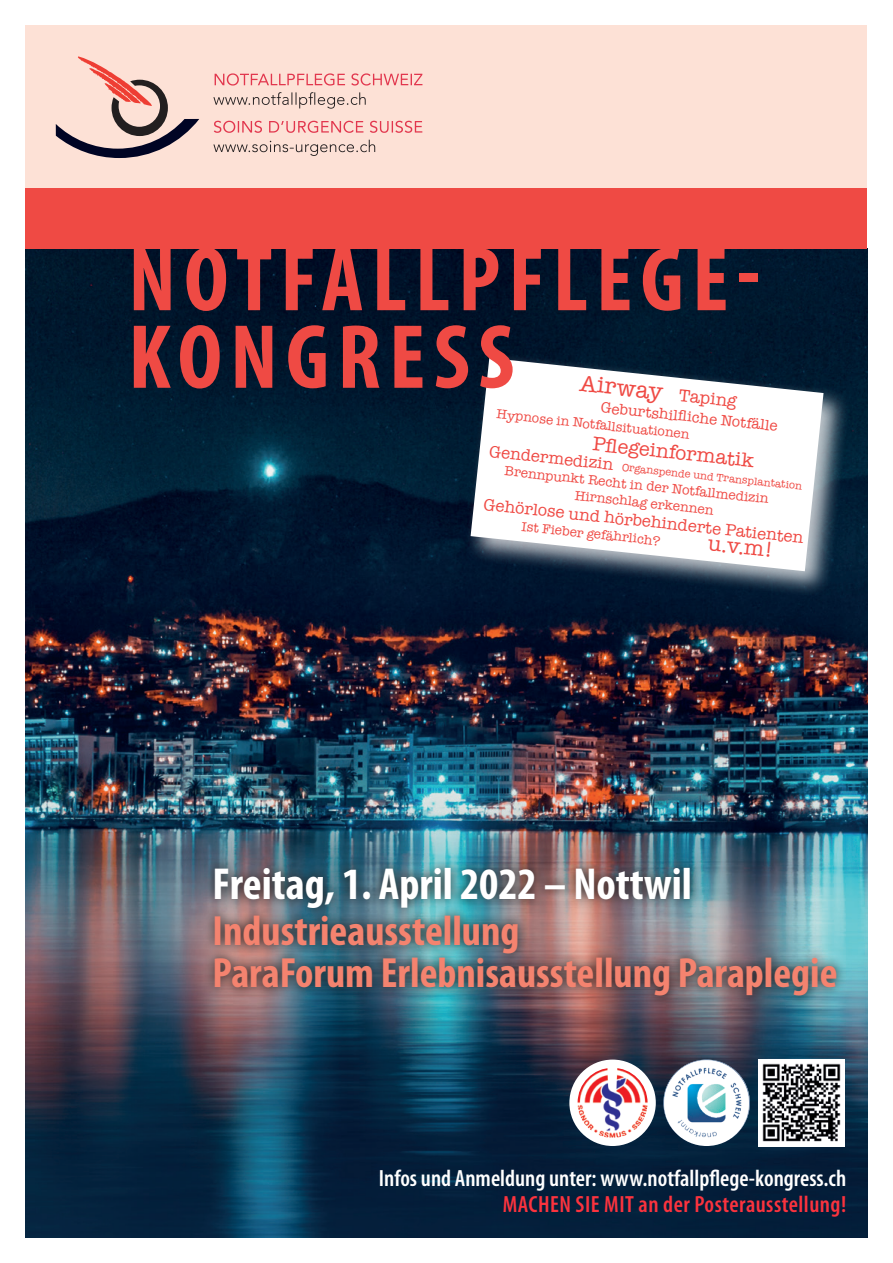
<style>
.page{position:relative;width:893px;height:1263px;background:#fff}
.page>*{position:absolute;margin:0;border:0;box-sizing:border-box;transform-origin:0 0}
.GT{font:700 condensed 91.95px "Myriad Pro";letter-spacing:.09em;color:#ef4a44}
.GT-2{font:700 condensed 45px "Myriad Pro";color:#fff}
.GT-3{font:700 condensed 42.45px "Myriad Pro";color:#f4836f}
.t1{font:23.7px "American Typewriter";color:#ef4a44}
.t2{font:600 condensed 23.55px "Myriad Pro";color:#fff}
.t3{font:600 condensed 23.55px "Myriad Pro";letter-spacing:.02em;color:#fb333e}
.t4{font:21.6px "American Typewriter";color:#ef4a44}
.t5{font:20.4px "American Typewriter";color:#ef4a44}
.t6{font:17.7px "American Typewriter";color:#ef4a44}
.t7{font:16.95px "American Typewriter";color:#ef4a44}
.t8{font:15.3px "American Typewriter";color:#ef4a44}
.t9{font:13.8px "American Typewriter";color:#ef4a44}
.t10{font:13.65px "American Typewriter";color:#ef4a44}
.t11{font:11.1px "American Typewriter";color:#ef4a44}
</style>
<div class="page">
<img style="left:26px;top:249px;width:841px;height:988px">
<div style="left:26px;top:26px;width:841px;height:162px;background:#fde1d6"></div>
<svg style="left:56px;top:56px;width:143px;height:102px"></svg>
<svg style="left:213px;top:140px;width:162px;height:16px"></svg>
<svg style="left:214px;top:121px;width:208px;height:12px"></svg>
<svg style="left:213px;top:92px;width:153px;height:17px"></svg>
<svg style="left:215px;top:73px;width:207px;height:13px"></svg>
<img style="left:204px;top:857px;width:643px;height:150px">
<div style="left:26px;top:188px;width:841px;height:61px;background:#ef4a44"></div>
<div style="left:466px;top:353px;width:383px;height:244px;background:#fff;opacity:.75"></div>
<svg style="left:471px;top:358px;width:352px;height:213px"></svg>
<img style="left:663px;top:1059px;width:87px;height:87px;border-radius:43px">
<div style="left:569px;top:1059px;width:87px;height:87px;background:#fff;border-radius:50%"></div>
<img style="left:578px;top:1068px;width:70px;height:69px">
<img style="left:759px;top:1060px;width:86px;height:86px">
<p class="GT" style="left:128px;top:222px;width:633px">NOTFALLPFLEGE-</p>
<p class="GT" style="left:128px;top:300px;width:387px">KONGRESS</p>
<p class="t1" style="left:582px;top:365px;width:85px;rotate:6deg">Airway</p>
<p class="t6" style="left:680px;top:382px;width:60px;rotate:6deg">Taping</p>
<p class="t8" style="left:602px;top:396px;width:179px;rotate:6deg">Geburtshilfl iche Notfälle</p>
<p class="t10" style="left:498px;top:404px;width:195px;rotate:6deg">Hypnose in Notfallsituationen</p>
<p class="t7" style="left:491px;top:438px;width:126px;rotate:6deg">Gendermedizin</p>
<p class="t5" style="left:594px;top:428px;width:164px;rotate:6deg">Pfl egeinformatik</p>
<p class="t9" style="left:506px;top:460px;width:267px;rotate:6deg">Brennpunkt Recht in der Notfallmedizin</p>
<p class="t11" style="left:623px;top:458px;width:183px;rotate:6deg">Organspende und Transplantation</p>
<p class="t9" style="left:576px;top:485px;width:141px;rotate:6deg">Hirnschlag erkennen</p>
<p class="t7" style="left:485px;top:491px;width:323px;rotate:6deg">Gehörlose und hörbehinderte Patienten</p>
<p class="t10" style="left:523px;top:516px;width:141px;rotate:6deg">Ist Fieber gefährlich?</p>
<p class="t4" style="left:710px;top:527px;width:67px;rotate:6deg">u.v.m!</p>
<p class="GT-2" style="left:213px;top:856px;width:481px">Freitag, 1. April 2022 – Nottwil</p>
<p class="GT-3" style="left:213px;top:904px;width:308px">Industrieausstellung</p>
<p class="GT-3" style="left:213px;top:946px;width:626px">ParaForum Erlebnisausstellung Paraplegie</p>
<p class="t2" style="left:379px;top:1164px;width:469px">Infos und Anmeldung unter: www.notfallpflege-kongress.ch</p>
<p class="t3" style="left:503px;top:1189px;width:345px">MACHEN SIE MIT an der Posterausstellung!</p>
</div>
